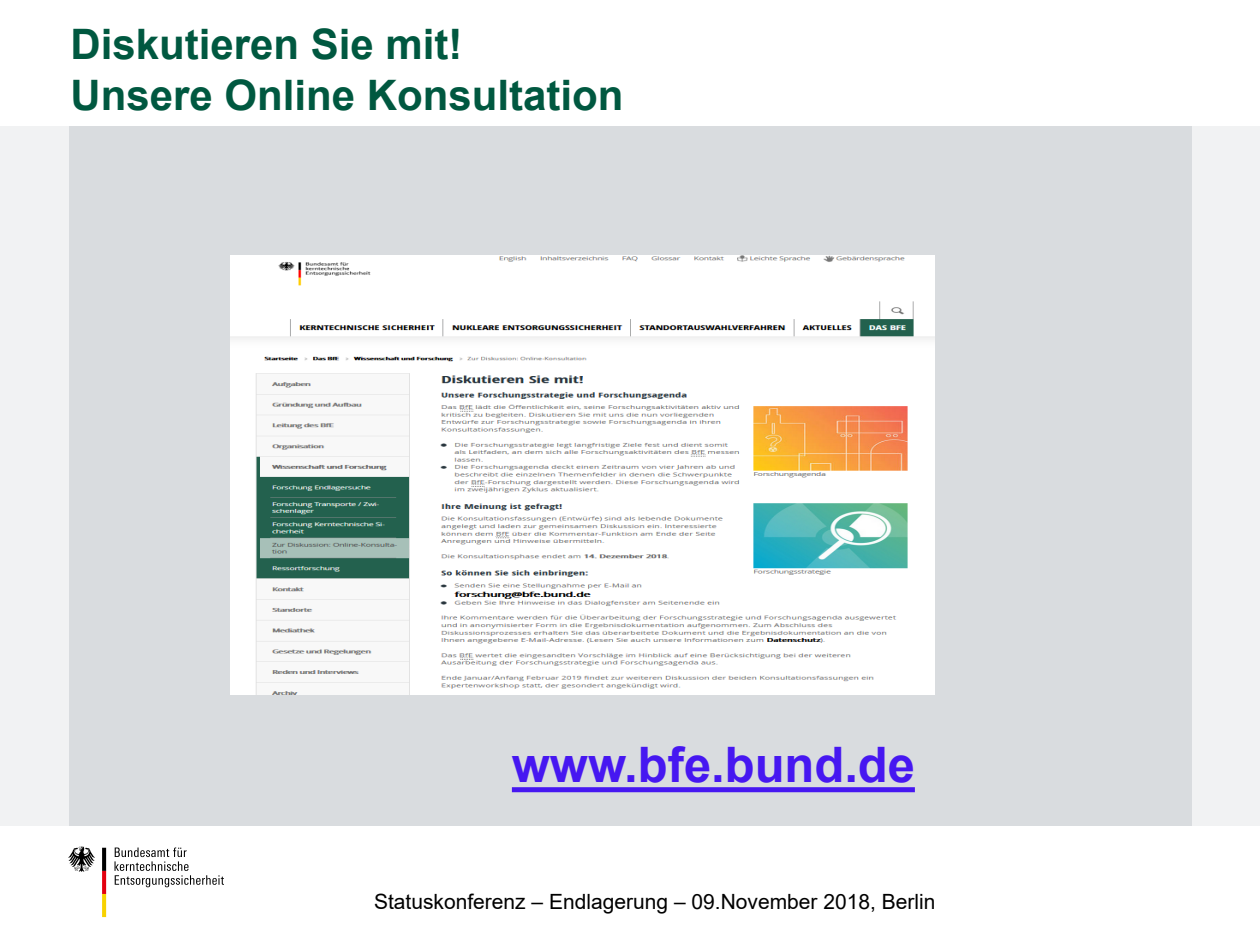
<style>
.page{position:relative;width:1260px;height:945px;background:#fff}
.page>*{position:absolute;margin:0;border:0;box-sizing:border-box;transform-origin:0 0}
.t1{font:700 49px "Arial";color:#4617f1}
.PP-Überschrift{font:700 42px "Arial";color:#005840}
.t2{font:21px "Arial";color:#000}
</style>
<div class="page">
<svg style="left:68px;top:847px;width:27px;height:25px"></svg>
<svg style="left:102px;top:848px;width:4px;height:69px"></svg>
<svg style="left:115px;top:847px;width:109px;height:40px"></svg>
<div style="left:0;top:126px;width:1260px;height:699px;background:#f1f2f3"></div>
<div style="left:69px;top:126px;width:1123px;height:699px;background:#d9dcdf"></div>
<img style="left:231px;top:256px;width:703px;height:439px">
<svg style="left:512px;top:787px;width:403px;height:5px"></svg>
<h2 class="PP-Überschrift" style="left:70px;top:15px;width:394px">Diskutieren Sie mit!</h2>
<h2 class="PP-Überschrift" style="left:70px;top:65px;width:555px">Unsere Online Konsultation</h2>
<p class="t1" style="left:512px;top:730px;width:405px">www.bfe.bund.de</p>
<p class="t2" style="left:374px;top:888px;width:563px">Statuskonferenz – Endlagerung – 09.November 2018, Berlin</p>
</div>
